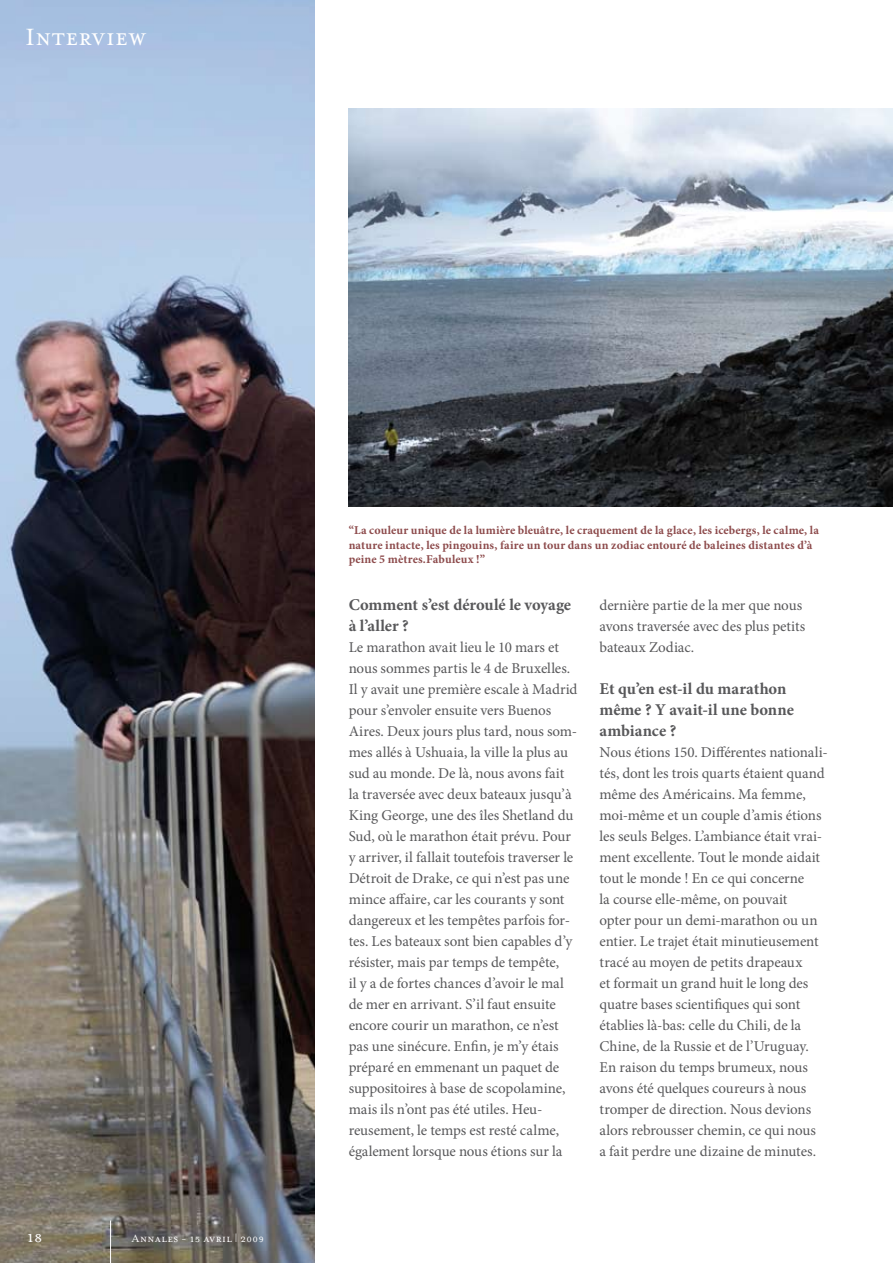
<style>
.page{position:relative;width:893px;height:1263px;background:#fff}
.page>*{position:absolute;margin:0;border:0;box-sizing:border-box;transform-origin:0 0}
.t1{font:27px "Mrs Eaves Small Caps";letter-spacing:.015em;color:#fff}
.t2{font:18px "Mrs Eaves Small Caps";color:#fff}
.t3{font:700 16.5px/21px "Minion Pro";letter-spacing:-.005em;color:#58585a}
.t4{font:15px/21px "Minion Pro";letter-spacing:-.01em;color:#58585a}
.t5{font:700 12px/14.4px "Minion Pro";letter-spacing:.01em;color:#8d4b4c}
.t6{font:12px "Mrs Eaves Small Caps";letter-spacing:.03em;color:#fff}
.s1{font-family:"Mrs Eaves Roman"}
</style>
<div class="page">
<img style="left:0;top:0;width:315px;height:1263px">
<img style="left:349px;top:108px;width:544px;height:398px">
<hr style="left:110px;top:1220px;width:1px;height:43px;background:#fff">
<h1 class="t1" style="left:26px;top:23px;width:122px">Interview</h1>
<p class="t2" style="left:26px;top:1227px;width:18px">18</p>
<p class="t6" style="left:132px;top:1232px;width:134px">Annales - 15 avril <span class="s1">|</span> 2009</p>
<p class="t5" style="left:349px;top:523px;width:472px">“La couleur unique de la lumière bleuâtre, le craquement de la glace, les icebergs, le calme, la nature intacte, les pingouins, faire un tour dans un zodiac entouré de baleines distantes d’à peine 5 mètres.Fabuleux !”</p>
<p class="t3" style="left:349px;top:594px;width:224px">Comment s’est déroulé le voyage à l’aller ?</p>
<p class="t4" style="left:349px;top:637px;width:230px">Le marathon avait lieu le 10 mars et nous sommes partis le 4 de Bruxelles.<br>Il y avait une première escale à Madrid pour s’envoler ensuite vers Buenos Aires. Deux jours plus tard, nous som&shy;mes allés à Ushuaia, la ville la plus au sud au monde. De là, nous avons fait la traversée avec deux bateaux jusqu’à King George, une des îles Shetland du Sud, où le marathon était prévu. Pour y arriver, il fallait toutefois traverser le Détroit de Drake, ce qui n’est pas une mince affaire, car les courants y sont dangereux et les tempêtes parfois for&shy;tes. Les bateaux sont bien capables d’y résister, mais par temps de tempête,<br>il y a de fortes chances d’avoir le mal de mer en arrivant. S’il faut ensuite encore courir un marathon, ce n’est pas une sinécure. Enfin, je m’y étais préparé en emmenant un paquet de suppositoires à base de scopolamine, mais ils n’ont pas été utiles. Heu&shy;reusement, le temps est resté calme, également lorsque nous étions sur la</p>
<p class="t4" style="left:600px;top:595px;width:207px">dernière partie de la mer que nous avons traversée avec des plus petits bateaux Zodiac.</p>
<p class="t3" style="left:600px;top:678px;width:196px">Et qu’en est-il du marathon même ? Y avait-il une bonne ambiance ?</p>
<p class="t4" style="left:600px;top:742px;width:230px">Nous étions 150. Différentes nationali&shy;tés, dont les trois quarts étaient quand même des Américains. Ma femme, moi-même et un couple d’amis étions les seuls Belges. L’ambiance était vrai&shy;ment excellente. Tout le monde aidait tout le monde ! En ce qui concerne<br>la course elle-même, on pouvait<br>opter pour un demi-marathon ou un entier. Le trajet était minutieusement tracé au moyen de petits drapeaux<br>et formait un grand huit le long des quatre bases scientifiques qui sont établies là-bas: celle du Chili, de la Chine, de la Russie et de l’Uruguay.<br>En raison du temps brumeux, nous avons été quelques coureurs à nous tromper de direction. Nous devions alors rebrousser chemin, ce qui nous<br>a fait perdre une dizaine de minutes.</p>
</div>
